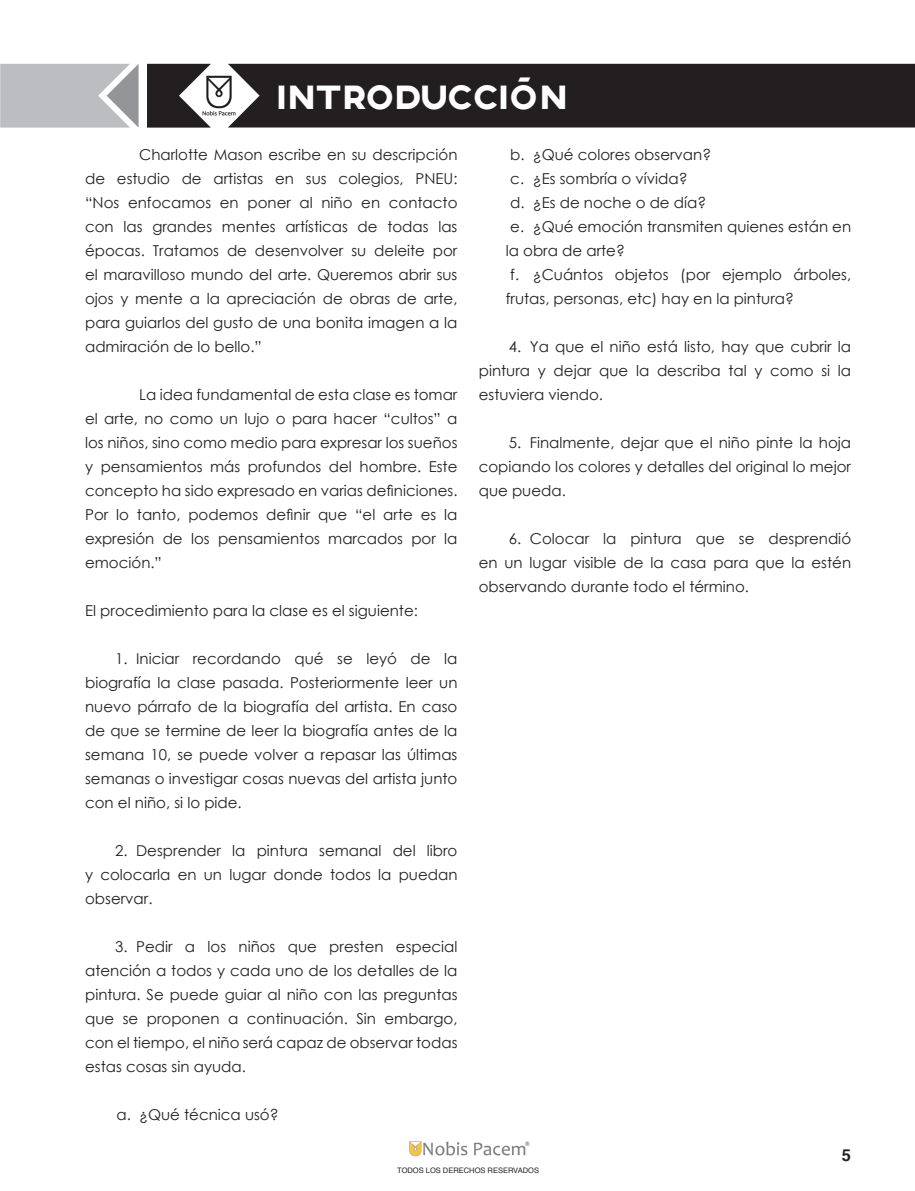
<style>
.page{position:relative;width:915px;height:1191px;background:#fff}
.page>*{position:absolute;margin:0;border:0;box-sizing:border-box;transform-origin:0 0}
.t1{font:36px "Axis";color:#fff}
.t2{font:700 16.5px "Helvetica";color:#231f20}
.t3{font:15px/24px "Century Gothic";color:#231f20;text-align:justify}
.t4{font:7.5px "Helvetica";color:#231f20}
</style>
<div class="page">
<div style="left:228px;top:64px;width:686px;height:63px;background:#231f20"></div>
<svg style="left:0;top:64px;width:138px;height:64px;background:#bcbdc0"></svg>
<svg style="left:147px;top:64px;width:64px;height:64px;background:#423e3f"></svg>
<img style="left:198px;top:74px;width:42px;height:43px">
<img style="left:409px;top:1141px;width:121px;height:16px">
<p class="t1" style="left:276px;top:76px;width:292px">INTRODUCCIÓN</p>
<p class="t3" style="left:85px;top:142px;width:374px;text-indent:54px">Charlotte Mason escribe en su descripción de estudio de artistas en sus colegios, PNEU: “Nos enfocamos en poner al niño en contacto con las grandes mentes artísticas de todas las épocas. Tratamos de desenvolver su deleite por el maravilloso mundo del arte. Queremos abrir sus ojos y mente a la apreciación de obras de arte, para guiarlos del gusto de una bonita imagen a la admiración de lo bello.”</p>
<p class="t3" style="left:85px;top:382px;width:374px;text-indent:54px">La idea fundamental de esta clase es tomar el arte, no como un lujo o para hacer “cultos” a los niños, sino como medio para expresar los sueños y pensamientos más profundos del hombre. Este concepto ha sido expresado en varias definiciones.<br>Por lo tanto, podemos definir que “el arte es la expresión de los pensamientos marcados por la emoción.”</p>
<p class="t3" style="left:85px;top:598px;width:334px">El procedimiento para la clase es el siguiente:</p>
<p class="t3" style="left:85px;top:646px;width:374px;text-indent:30px">1. Iniciar recordando qué se leyó de la biografía la clase pasada. Posteriormente leer un nuevo párrafo de la biografía del artista. En caso de que se termine de leer la biografía antes de la semana 10, se puede volver a repasar las últimas semanas o investigar cosas nuevas del artista junto con el niño, si lo pide.</p>
<p class="t3" style="left:85px;top:838px;width:374px;text-indent:30px">2. Desprender la pintura semanal del libro y colocarla en un lugar donde todos la puedan observar.</p>
<p class="t3" style="left:85px;top:934px;width:374px;text-indent:30px">3. Pedir a los niños que presten especial atención a todos y cada uno de los detalles de la pintura. Se puede guiar al niño con las preguntas que se proponen a continuación. Sin embargo, con el tiempo, el niño será capaz de observar todas estas cosas sin ayuda.</p>
<p class="t3" style="left:117px;top:1102px;width:163px">a. ¿Qué técnica usó?</p>
<p class="t3" style="left:510px;top:142px;width:202px">b. ¿Qué colores observan?</p>
<p class="t3" style="left:510px;top:166px;width:179px">c. ¿Es sombría o vívida?</p>
<p class="t3" style="left:510px;top:190px;width:197px">d. ¿Es de noche o de día?</p>
<p class="t3" style="left:505px;top:214px;width:347px;text-indent:4px">e. ¿Qué emoción transmiten quienes están en la obra de arte?</p>
<p class="t3" style="left:505px;top:262px;width:347px;text-indent:4px">f. ¿Cuántos objetos (por ejemplo árboles, frutas, personas, etc) hay en la pintura?</p>
<p class="t3" style="left:478px;top:334px;width:374px;text-indent:30px">4. Ya que el niño está listo, hay que cubrir la pintura y dejar que la describa tal y como si la estuviera viendo.</p>
<p class="t3" style="left:478px;top:430px;width:374px;text-indent:30px">5. Finalmente, dejar que el niño pinte la hoja copiando los colores y detalles del original lo mejor que pueda.</p>
<p class="t3" style="left:478px;top:526px;width:374px;text-indent:30px">6. Colocar la pintura que se desprendió en un lugar visible de la casa para que la estén observando durante todo el término.</p>
<p class="t4" style="left:397px;top:1164px;width:143px">TODOS LOS DERECHOS RESERVADOS</p>
<p class="t2" style="left:841px;top:1141px;width:11px">5</p>
</div>
